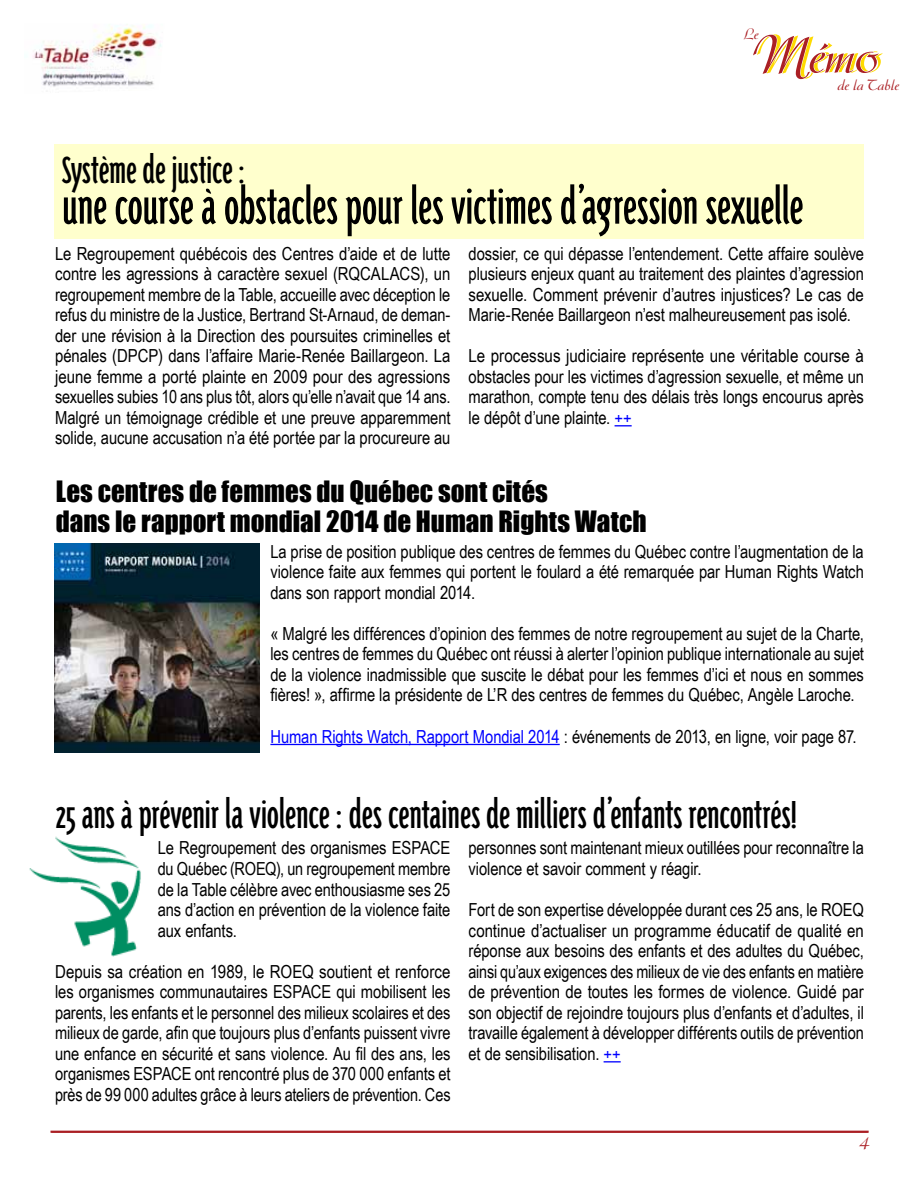
<style>
.page{position:relative;width:918px;height:1188px;background:#fff}
.page>*{position:absolute;margin:0;border:0;box-sizing:border-box;transform-origin:0 0}
.t1{font:57px "Triplex Cond";letter-spacing:-.005em;color:#000}
.t2{font:52.5px "Arkona";color:#feda00}
.t3{font:45px "Triplex Cond";letter-spacing:-.005em;color:#000}
.t4{font:43.5px "Triplex Cond";letter-spacing:-.005em;color:#000}
.t5{font:27px/30px "Impact";color:#000}
.t6{font:18px/20.5px "Arial Narrow";letter-spacing:-.005em;color:#000;text-align:justify}
.t7{font:17.1px "Arkona";color:#aa1f24}
.t8{font:15px "Arkona";color:#aa1f24}
.s1{color:#00f}
</style>
<div class="page">
<img style="left:32px;top:25px;width:130px;height:62px">
<div style="left:54px;top:144px;width:810px;height:94px;background:#ffffcd"></div>
<div style="left:50px;top:1131px;width:819px;height:2px;border:2px solid #aa1f24"></div>
<svg style="left:615px;top:425px;width:17px;height:1px"></svg>
<hr style="left:270px;top:744px;width:290px;height:1px;background:#00f">
<svg style="left:604px;top:1061px;width:17px;height:1px"></svg>
<img style="left:54px;top:543px;width:206px;height:210px">
<img style="left:29px;top:836px;width:112px;height:121px">
<p class="t8" style="left:744px;top:25px;width:16px">Le</p>
<h2 class="t2" style="left:756px;top:24px;width:128px">Mémo</h2>
<p class="t8" style="left:837px;top:76px;width:63px">de la Table</p>
<h3 class="t4" style="left:62px;top:151px;width:185px">Système de justice :</h3>
<h1 class="t1" style="left:62px;top:181px;width:743px">une course à obstacles pour les victimes d’agression sexuelle</h1>
<p class="t6" style="left:55px;top:242px;width:397px">Le Regroupement québécois des Centres d’aide et de lutte contre les agressions à caractère sexuel (RQCALACS), un regroupement membre de la Table, accueille avec déception le refus du ministre de la Justice, Bertrand St-Arnaud, de deman&shy;der une révision à la Direction des poursuites criminelles et pénales (DPCP) dans l’affaire Marie-Renée Baillargeon. La jeune femme a porté plainte en 2009 pour des agressions sexuelles subies 10 ans plus tôt, alors qu’elle n’avait que 14 ans.<br>Malgré un témoignage crédible et une preuve apparemment solide, aucune accusation n’a été portée par la procureure au</p>
<p class="t6" style="left:469px;top:242px;width:397px">dossier, ce qui dépasse l’entendement. Cette affaire soulève plusieurs enjeux quant au traitement des plaintes d’agression sexuelle. Comment prévenir d’autres injustices? Le cas de Marie-Renée Baillargeon n’est malheureusement pas isolé.</p>
<p class="t6" style="left:469px;top:345px;width:397px">Le processus judiciaire représente une véritable course à obstacles pour les victimes d’agression sexuelle, et même un marathon, compte tenu des délais très longs encourus après le dépôt d’une plainte. <span class="s1">++</span></p>
<h3 class="t5" style="left:56px;top:476px;width:592px">Les centres de femmes du Québec sont cités<br>dans le rapport mondial 2014 de Human Rights Watch</h3>
<p class="t6" style="left:270px;top:540px;width:595px">La prise de position publique des centres de femmes du Québec contre l’augmentation de la violence faite aux femmes qui portent le foulard a été remarquée par Human Rights Watch dans son rapport mondial 2014.</p>
<p class="t6" style="left:270px;top:623px;width:595px">« Malgré les différences d’opinion des femmes de notre regroupement au sujet de la Charte, les centres de femmes du Québec ont réussi à alerter l’opinion publique internationale au sujet de la violence inadmissible que suscite le débat pour les femmes d’ici et nous en sommes fières! », affirme la présidente de L’R des centres de femmes du Québec, Angèle Laroche.</p>
<p class="t6" style="left:270px;top:725px;width:588px"><span class="s1">Human Rights Watch, Rapport Mondial 2014</span> : événements de 2013, en ligne, voir page 87.</p>
<h3 class="t3" style="left:56px;top:794px;width:744px">25 ans à prévenir la violence : des centaines de milliers d’enfants rencontrés!</h3>
<p class="t6" style="left:158px;top:837px;width:294px">Le Regroupement des organismes ESPACE du Québec (ROEQ), un regroupement membre de la Table célèbre avec enthousiasme ses 25 ans d’action en prévention de la violence faite aux enfants.</p>
<p class="t6" style="left:55px;top:960px;width:397px">Depuis sa création en 1989, le ROEQ soutient et renforce les organismes communautaires ESPACE qui mobilisent les parents, les enfants et le personnel des milieux scolaires et des milieux de garde, afin que toujours plus d’enfants puissent vivre une enfance en sécurité et sans violence. Au fil des ans, les organismes ESPACE ont rencontré plus de 370 000 enfants et près de 99 000 adultes grâce à leurs ateliers de prévention. Ces</p>
<p class="t6" style="left:469px;top:837px;width:397px">personnes sont maintenant mieux outillées pour reconnaître la violence et savoir comment y réagir.</p>
<p class="t6" style="left:469px;top:899px;width:397px">Fort de son expertise développée durant ces 25 ans, le ROEQ continue d’actualiser un programme éducatif de qualité en réponse aux besoins des enfants et des adultes du Québec, ainsi qu’aux exigences des milieux de vie des enfants en matière de prévention de toutes les formes de violence. Guidé par son objectif de rejoindre toujours plus d’enfants et d’adultes, il travaille également à développer différents outils de prévention et de sensibilisation. <span class="s1">++</span></p>
<p class="t7" style="left:859px;top:1133px;width:12px">4</p>
</div>
